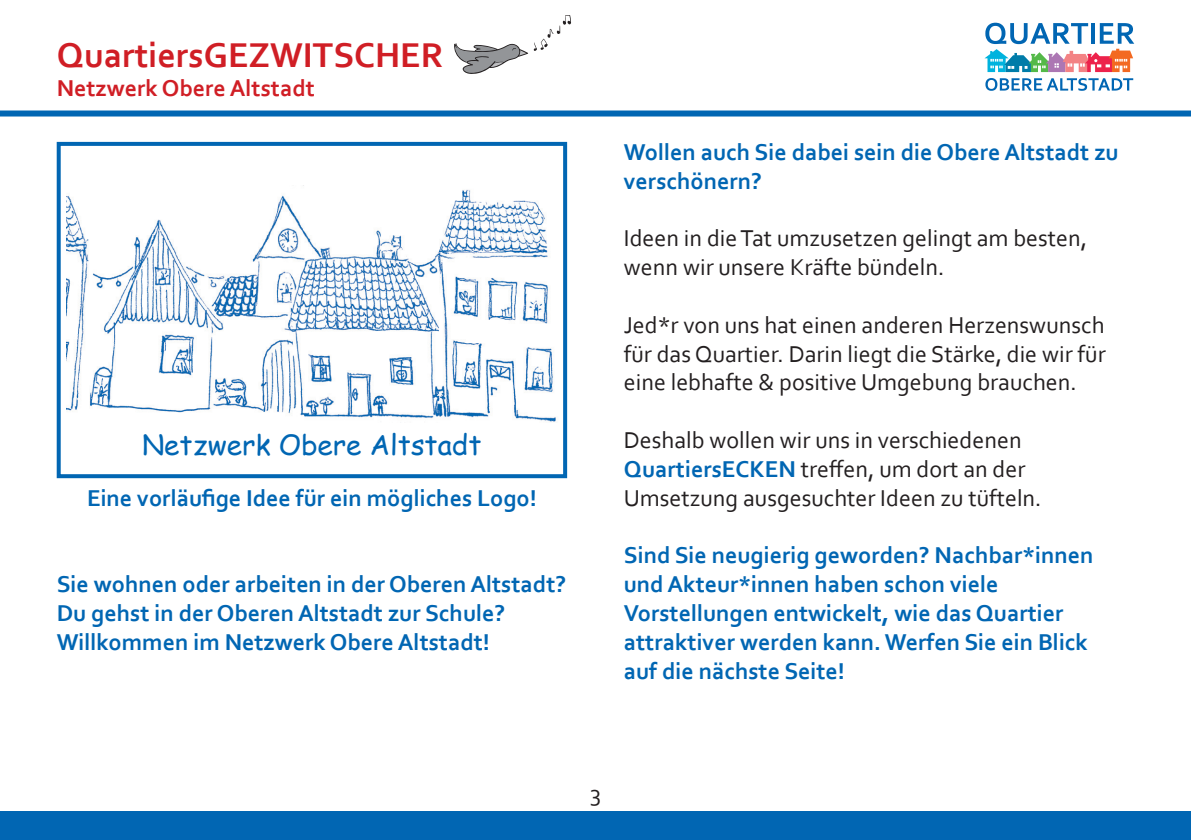
<style>
.page{position:relative;width:1191px;height:840px;background:#fff}
.page>*{position:absolute;margin:0;border:0;box-sizing:border-box;transform-origin:0 0}
.t1{font:700 36px "Corbel";color:#d01e25}
.t2{font:27.8px "Comic Sans MS";color:#0166b3}
.t3{font:700 24px/28.8px "Corbel";color:#0166b3}
.t4{font:24px/28.8px "Corbel";color:#231f20}
.t5{font:700 24px "Corbel";color:#d01e25}
.s1{font-weight:700;color:#0166b3}
</style>
<div class="page">
<div style="left:0;top:811px;width:1191px;height:28px;background:#0166b3"></div>
<svg style="left:985px;top:78px;width:148px;height:13px"></svg>
<svg style="left:984px;top:23px;width:150px;height:49px"></svg>
<div style="left:0;top:110px;width:1191px;height:6px;background:#0166b3"></div>
<img style="left:66px;top:185px;width:490px;height:237px">
<div style="left:57px;top:142px;width:510px;height:336px;border:4px solid #0166b3"></div>
<svg style="left:454px;top:43px;width:74px;height:31px"></svg>
<svg style="left:534px;top:15px;width:37px;height:36px"></svg>
<h1 class="t1" style="left:57px;top:33px;width:388px">QuartiersGEZWITSCHER</h1>
<p class="t5" style="left:57px;top:73px;width:260px">Netzwerk Obere Altstadt</p>
<p class="t2" style="left:142px;top:424px;width:341px">Netzwerk Obere Altstadt</p>
<p class="t3" style="left:87px;top:482px;width:451px">Eine vorläufige Idee für ein mögliches Logo!</p>
<p class="t3" style="left:57px;top:569px;width:511px">Sie wohnen oder arbeiten in der Oberen Altstadt?<br>Du gehst in der Oberen Altstadt zur Schule?<br>Willkommen im Netzwerk Obere Altstadt!</p>
<p class="t3" style="left:624px;top:137px;width:496px">Wollen auch Sie dabei sein die Obere Altstadt zu verschönern?</p>
<p class="t4" style="left:624px;top:223px;width:465px">Ideen in die Tat umzusetzen gelingt am besten, wenn wir unsere Kräfte bündeln.</p>
<p class="t4" style="left:624px;top:309px;width:483px;text-align:justify">Jed*r von uns hat einen anderen Herzenswunsch für das Quartier. Darin liegt die Stärke, die wir für eine lebhafte &amp; positive Umgebung brauchen.</p>
<p class="t4" style="left:624px;top:425px;width:419px">Deshalb wollen wir uns in verschiedenen<br><span class="s1">QuartiersECKEN</span> treffen, um dort an der<br>Umsetzung ausgesuchter Ideen zu tüfteln.</p>
<p class="t3" style="left:624px;top:540px;width:471px">Sind Sie neugierig geworden? Nachbar*innen und Akteur*innen haben schon viele Vorstellungen entwickelt, wie das Quartier attraktiver werden kann. Werfen Sie ein Blick auf die nächste Seite!</p>
<p class="t4" style="left:590px;top:777px;width:12px">3</p>
</div>
